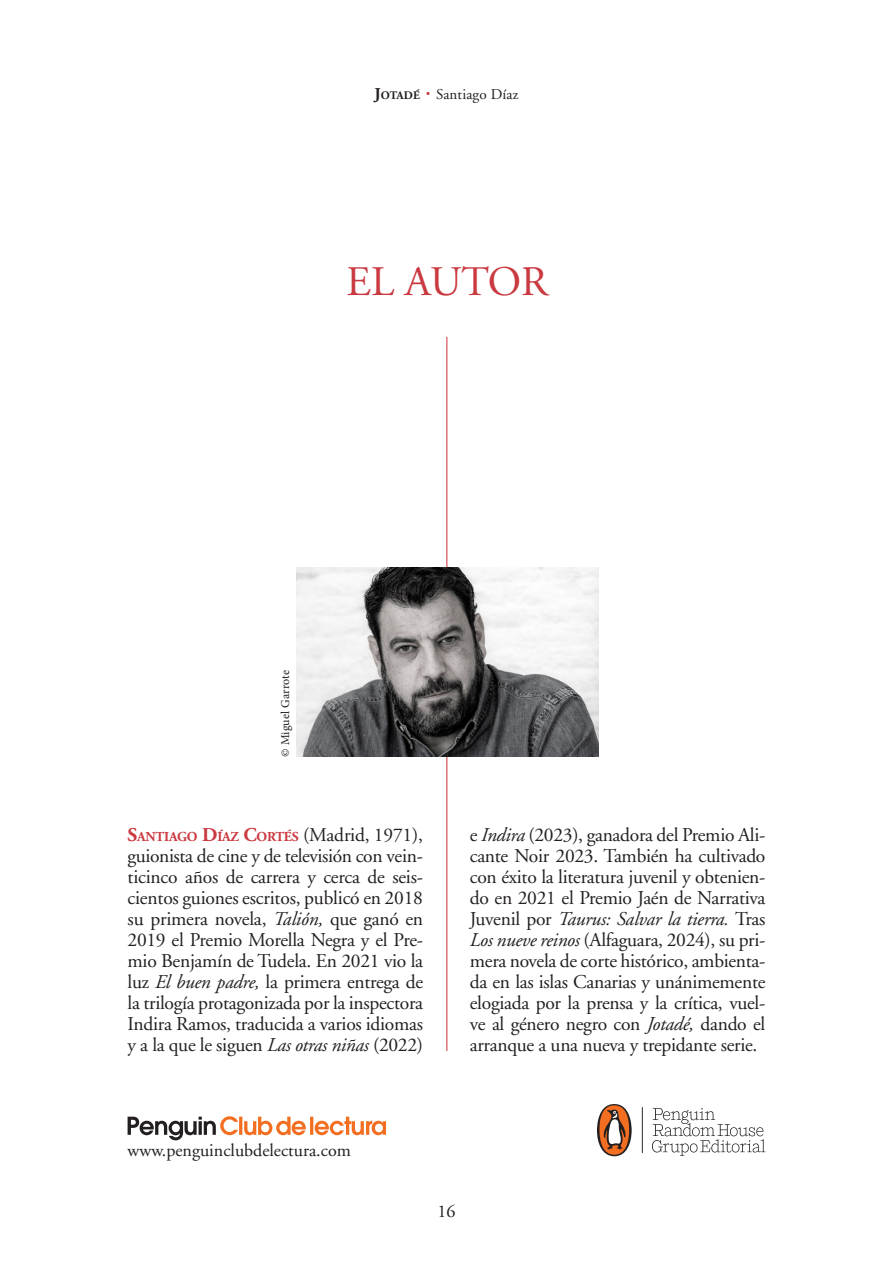
<style>
.page{position:relative;width:893px;height:1263px;background:#fff}
.page>*{position:absolute;margin:0;border:0;box-sizing:border-box;transform-origin:0 0}
.epígrafes{font:42px "Adobe Garamond";color:#ca3940}
.General{font:19.5px/21px "Adobe Garamond";letter-spacing:-.015em;color:#231f20;text-align:justify}
.t1{font:18px "Adobe Garamond";color:#231f20}
.t2{font:15px "Adobe Garamond";letter-spacing:.01em;color:#231f20}
.General-2{font:700 13.65px "Adobe Garamond";letter-spacing:-.015em;color:#ca3940}
.t3{font:12px "Minion Pro";letter-spacing:.005em;color:#231f20}
.t4{font:700 11.55px "Adobe Garamond";color:#231f20}
.s1{font-size:16.5px}
.s2{font-size:27px;color:#ca3940}
.s3{font-size:19.5px}
.s4{font-weight:400;font-size:19.5px;color:#231f20}
.s5{font-style:italic}
</style>
<div class="page">
<hr style="left:446px;top:337px;width:1px;height:714px;background:#ca3940">
<img style="left:297px;top:568px;width:301px;height:189px">
<svg style="left:597px;top:1104px;width:35px;height:52px"></svg>
<svg style="left:642px;top:1107px;width:123px;height:49px"></svg>
<svg style="left:128px;top:1116px;width:258px;height:24px"></svg>
<p class="t4" style="left:374px;top:89px;width:47px"><span class="s1">J</span>OTADÉ</p>
<p class="t2" style="left:425px;top:86px;width:95px"><span class="s2">·</span> Santiago Díaz</p>
<p class="epígrafes" style="left:346px;top:259px;width:203px">EL AUTOR</p>
<p class="t3" style="left:277px;top:757px;width:88px;rotate:-90deg">© Miguel Garrote</p>
<p class="General-2" style="left:128px;top:829px;width:297px"><span class="s3">S</span>ANTIAGO <span class="s3">D</span>ÍAZ <span class="s3">C</span>ORTÉS <span class="s4">(Madrid, 1971),</span></p>
<p class="General" style="left:128px;top:846px;width:297px">guionista de cine y de televisión con vein&shy;ticinco años de carrera y cerca de seis&shy;cientos guiones escritos, publicó en 2018 su primera novela, <span class="s5">Talión,</span> que ganó en 2019 el Premio Morella Negra y el Pre&shy;mio Benjamín de Tudela. En 2021 vio la luz <span class="s5">El buen padre,</span> la primera entrega de la trilogía protagonizada por la inspectora Indira Ramos, traducida a varios idiomas y a la que le siguen <span class="s5">Las otras niñas</span> (2022)</p>
<p class="General" style="left:470px;top:825px;width:297px">e <span class="s5">Indira</span> (2023), ganadora del Premio Ali&shy;cante Noir 2023. También ha cultivado con éxito la literatura juvenil y obtenien&shy;do en 2021 el Premio Jaén de Narrativa Juvenil por <span class="s5">Taurus: Salvar la tierra.</span> Tras <span class="s5">Los nueve reinos</span> (Alfaguara, 2024), su pri&shy;mera novela de corte histórico, ambienta&shy;da en las islas Canarias y unánimemente elogiada por la prensa y la crítica, vuel&shy;ve al género negro con <span class="s5">Jotadé,</span> dando el arranque a una nueva y trepidante serie.</p>
<p class="t1" style="left:128px;top:1140px;width:225px">www.penguinclubdelectura.com</p>
<p class="t1" style="left:437px;top:1201px;width:19px">16</p>
</div>
